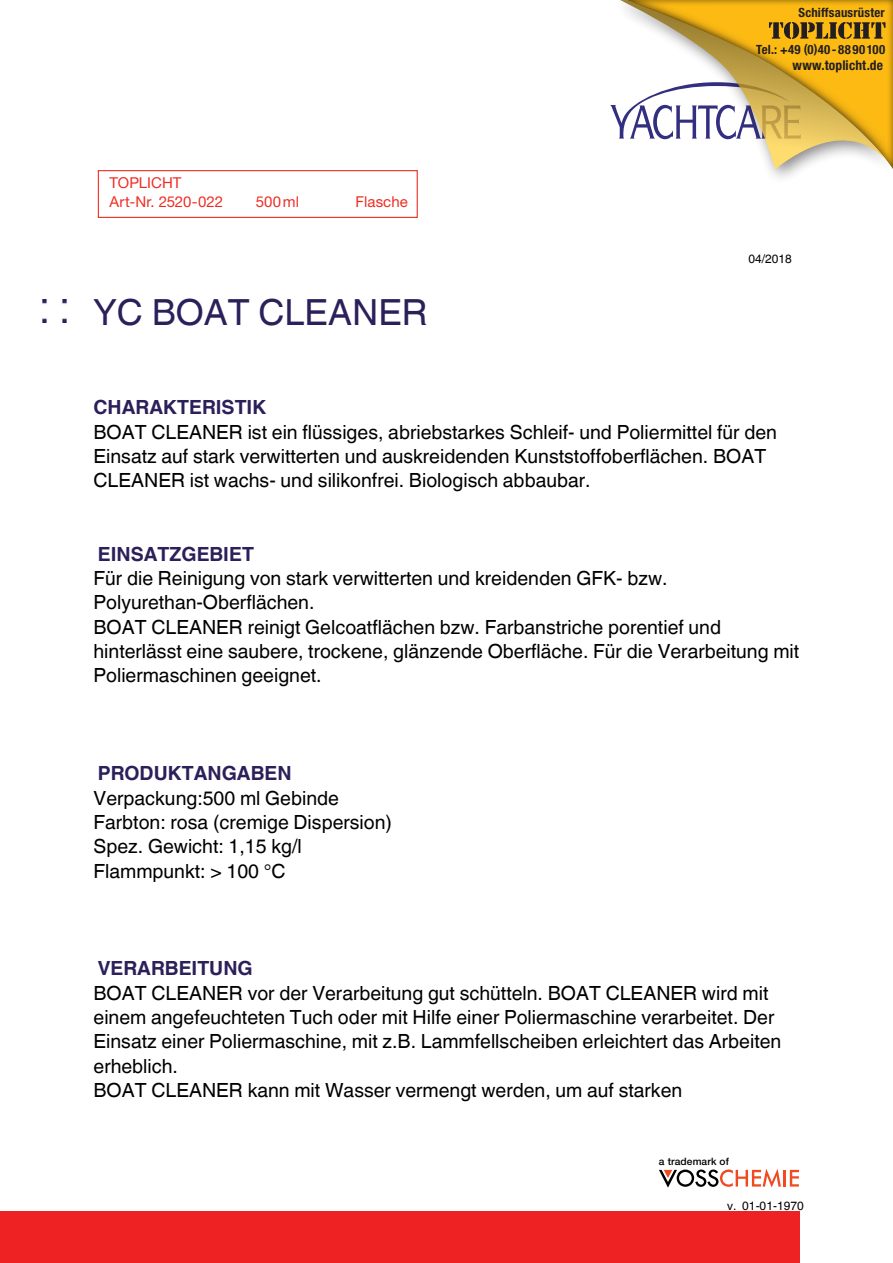
<style>
.page{position:relative;width:893px;height:1263px;background:#fff}
.page>*{position:absolute;margin:0;border:0;box-sizing:border-box;transform-origin:0 0}
.t1{font:36px "Helvetica World";color:#2c205a}
.t2{font:19.5px/24.3px "Helvetica World";color:#000}
.t3{font:15px/19.2px "Helvetica Neue LTW1 G";letter-spacing:.005em;color:#ee2e24}
.t4{font:700 condensed 13.5px "Helvetica Neue LTW1 G";letter-spacing:.01em;color:#231f20}
.t5{font:700 condensed 12.75px "Helvetica Neue LTW1 G";letter-spacing:.015em;color:#231f20}
.t6{font:12px "Helvetica World";color:#000}
.t7{font:500 10.2px "Helvetica Neue LT Pro";letter-spacing:.01em;color:#000}
.s1{font-weight:700;color:#2c205a}
</style>
<div class="page">
<div style="left:0;top:1212px;width:799px;height:51px;background:#ee2223"></div>
<hr style="left:783px;top:1170px;width:3px;height:16px;background:#f04a22">
<svg style="left:790px;top:1170px;width:9px;height:16px"></svg>
<svg style="left:659px;top:1168px;width:122px;height:20px"></svg>
<img style="left:43px;top:300px;width:23px;height:23px">
<svg style="left:620px;top:0;width:273px;height:169px"></svg>
<svg style="left:769px;top:22px;width:116px;height:17px;background:#876619"></svg>
<div style="left:98px;top:170px;width:320px;height:48px;border:1px solid #ee2e24"></div>
<p class="t5" style="left:798px;top:5px;width:88px">Schiffsausrüster</p>
<p class="t3" style="left:110px;top:173px;width:115px">TOPLICHT<br>Art-Nr. 2520-022</p>
<p class="t3" style="left:256px;top:192px;width:45px">500ml</p>
<p class="t3" style="left:356px;top:192px;width:54px">Flasche</p>
<p class="t1" style="left:94px;top:291px;width:335px">YC BOAT CLEANER</p>
<p class="t5" style="left:756px;top:42px;width:130px">Tel.: +49 (0)40-8890100</p>
<p class="t4" style="left:792px;top:57px;width:92px">www.toplicht.de</p>
<p class="t6" style="left:748px;top:252px;width:45px">04/2018</p>
<p class="t2" style="left:94px;top:395px;width:685px"><span class="s1">CHARAKTERISTIK<br></span>BOAT CLEANER ist ein flüssiges, abriebstarkes Schleif- und Poliermittel für den Einsatz auf stark verwitterten und auskreidenden Kunststoffoberflächen. BOAT CLEANER ist wachs- und silikonfrei. Biologisch abbaubar.</p>
<p class="t2" style="left:94px;top:542px;width:707px"><span class="s1">EINSATZGEBIET<br></span>Für die Reinigung von stark verwitterten und kreidenden GFK- bzw.<br>Polyurethan-Oberflächen.<br>BOAT CLEANER reinigt Gelcoatflächen bzw. Farbanstriche porentief und hinterlässt eine saubere, trockene, glänzende Oberfläche. Für die Verarbeitung mit Poliermaschinen geeignet.</p>
<p class="t2" style="left:94px;top:761px;width:300px"><span class="s1">PRODUKTANGABEN<br></span>Verpackung:500 ml Gebinde<br>Farbton: rosa (cremige Dispersion)<br>Spez. Gewicht: 1,15 kg/l<br>Flammpunkt: &gt; 100 °C</p>
<p class="t2" style="left:94px;top:956px;width:689px"><span class="s1">VERARBEITUNG<br></span>BOAT CLEANER vor der Verarbeitung gut schütteln. BOAT CLEANER wird mit einem angefeuchteten Tuch oder mit Hilfe einer Poliermaschine verarbeitet. Der Einsatz einer Poliermaschine, mit z.B. Lammfellscheiben erleichtert das Arbeiten erheblich.<br>BOAT CLEANER kann mit Wasser vermengt werden, um auf starken</p>
<p class="t7" style="left:659px;top:1155px;width:71px">a trademark of</p>
<p class="t6" style="left:727px;top:1198px;width:78px">v. 01-01-1970</p>
</div>
